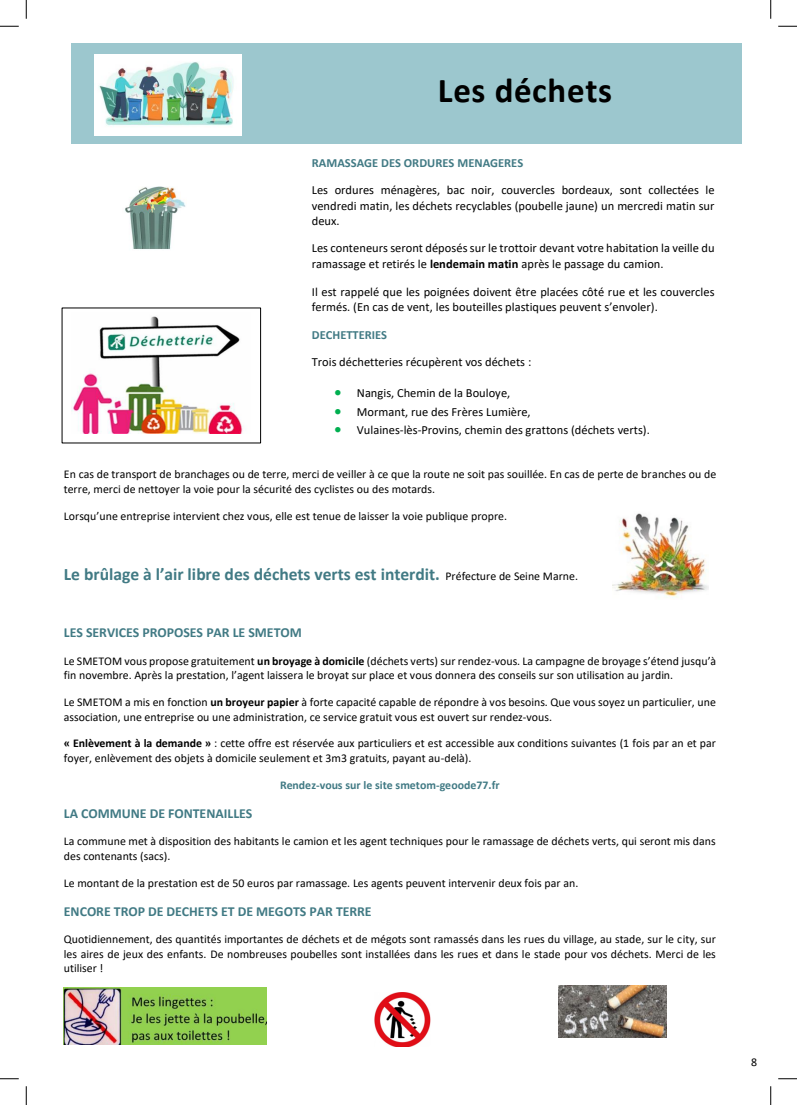
<style>
.page{position:relative;width:797px;height:1105px;background:#fff}
.page>*{position:absolute;margin:0;border:0;box-sizing:border-box;transform-origin:0 0}
.t1{font:700 35px "Calibri";letter-spacing:.02em;color:#000}
.t2{font:700 17.5px "Calibri";color:#417a84}
.t3{font:700 13.75px "Calibri";color:#417a84}
.t4{font:12.5px/15.2px "Calibri";color:#000}
.t5{font:700 12.5px "Calibri";color:#417a84}
.t6{font:11.88px/14.5px "Calibri";color:#000}
.t7{font:700 11.88px "Calibri";color:#417a84}
.s1{font-weight:700}
.s2{color:#00af50}
.s3{font-weight:400;font-size:11.88px;color:#000}
</style>
<div class="page">
<img style="left:71px;top:316px;width:173px;height:118px">
<img style="left:64px;top:988px;width:202px;height:57px">
<img style="left:612px;top:513px;width:96px;height:85px">
<img style="left:374px;top:992px;width:57px;height:55px">
<img style="left:558px;top:986px;width:108px;height:51px">
<div style="left:72px;top:43px;width:670px;height:101px;background:#9cc7ce"></div>
<img style="left:95px;top:55px;width:146px;height:80px">
<img style="left:125px;top:186px;width:61px;height:64px">
<svg style="left:0;top:25px;width:19px;height:2px"></svg>
<svg style="left:778px;top:25px;width:19px;height:2px"></svg>
<svg style="left:0;top:1078px;width:19px;height:1px"></svg>
<svg style="left:778px;top:1078px;width:19px;height:1px"></svg>
<svg style="left:25px;top:0;width:2px;height:19px"></svg>
<svg style="left:25px;top:1086px;width:2px;height:19px"></svg>
<svg style="left:770px;top:0;width:1px;height:19px"></svg>
<svg style="left:770px;top:1086px;width:1px;height:19px"></svg>
<h1 class="t1" style="left:438px;top:66px;width:175px">Les déchets</h1>
<p class="t5" style="left:312px;top:154px;width:213px">RAMASSAGE DES ORDURES MENAGERES</p>
<p class="t4" style="left:312px;top:182px;width:404px;text-align:justify">Les ordures ménagères, bac noir, couvercles bordeaux, sont collectées le vendredi matin, les déchets recyclables (poubelle jaune) un mercredi matin sur deux.</p>
<p class="t4" style="left:312px;top:240px;width:404px">Les conteneurs seront déposés sur le trottoir devant votre habitation la veille du ramassage et retirés le <span class="s1">lendemain matin</span> après le passage du camion.</p>
<p class="t4" style="left:312px;top:283px;width:404px">Il est rappelé que les poignées doivent être placées côté rue et les couvercles fermés. (En cas de vent, les bouteilles plastiques peuvent s’envoler).</p>
<p class="t5" style="left:312px;top:326px;width:77px">DECHETTERIES</p>
<p class="t4" style="left:312px;top:354px;width:221px">Trois déchetteries récupèrent vos déchets :</p>
<p class="t4" style="left:334px;top:385px;width:177px"><span class="s2">•</span> Nangis, Chemin de la Bouloye,</p>
<p class="t4" style="left:334px;top:404px;width:198px"><span class="s2">•</span> Mormant, rue des Frères Lumière,</p>
<p class="t4" style="left:334px;top:422px;width:317px"><span class="s2">•</span> Vulaines-lès-Provins, chemin des grattons (déchets verts).</p>
<p class="t6" style="left:64px;top:466px;width:654px">En cas de transport de branchages ou de terre, merci de veiller à ce que la route ne soit pas souillée. En cas de perte de branches ou de terre, merci de nettoyer la voie pour la sécurité des cyclistes ou des motards.</p>
<p class="t6" style="left:64px;top:508px;width:444px">Lorsqu’une entreprise intervient chez vous, elle est tenue de laisser la voie publique propre.</p>
<h2 class="t2" style="left:64px;top:561px;width:515px">Le brûlage à l’air libre des déchets verts est interdit. <span class="s3">Préfecture de Seine Marne.</span></h2>
<p class="t3" style="left:64px;top:623px;width:239px">LES SERVICES PROPOSES PAR LE SMETOM</p>
<p class="t6" style="left:64px;top:653px;width:653px">Le SMETOM vous propose gratuitement <span class="s1">un broyage à domicile</span> (déchets verts) sur rendez-vous. La campagne de broyage s’étend jusqu’à fin novembre. Après la prestation, l’agent laissera le broyat sur place et vous donnera des conseils sur son utilisation au jardin.</p>
<p class="t6" style="left:64px;top:694px;width:653px">Le SMETOM a mis en fonction <span class="s1">un broyeur papier</span> à forte capacité capable de répondre à vos besoins. Que vous soyez un particulier, une association, une entreprise ou une administration, ce service gratuit vous est ouvert sur rendez-vous.</p>
<p class="t6" style="left:64px;top:736px;width:653px"><span class="s1">« Enlèvement à la demande »</span> : cette offre est réservée aux particuliers et est accessible aux conditions suivantes (1 fois par an et par foyer, enlèvement des objets à domicile seulement et 3m3 gratuits, payant au-delà).</p>
<p class="t7" style="left:280px;top:777px;width:221px">Rendez-vous sur le site smetom-geoode77.fr</p>
<p class="t3" style="left:64px;top:803px;width:190px">LA COMMUNE DE FONTENAILLES</p>
<p class="t6" style="left:64px;top:834px;width:653px">La commune met à disposition des habitants le camion et les agent techniques pour le ramassage de déchets verts, qui seront mis dans des contenants (sacs).</p>
<p class="t6" style="left:64px;top:875px;width:516px">Le montant de la prestation est de 50 euros par ramassage. Les agents peuvent intervenir deux fois par an.</p>
<p class="t3" style="left:64px;top:901px;width:309px">ENCORE TROP DE DECHETS ET DE MEGOTS PAR TERRE</p>
<p class="t6" style="left:64px;top:932px;width:653px;text-align:justify">Quotidiennement, des quantités importantes de déchets et de mégots sont ramassés dans les rues du village, au stade, sur le city, sur les aires de jeux des enfants. De nombreuses poubelles sont installées dans les rues et dans le stade pour vos déchets. Merci de les utiliser !</p>
<p class="t6" style="left:751px;top:1054px;width:8px">8</p>
</div>
